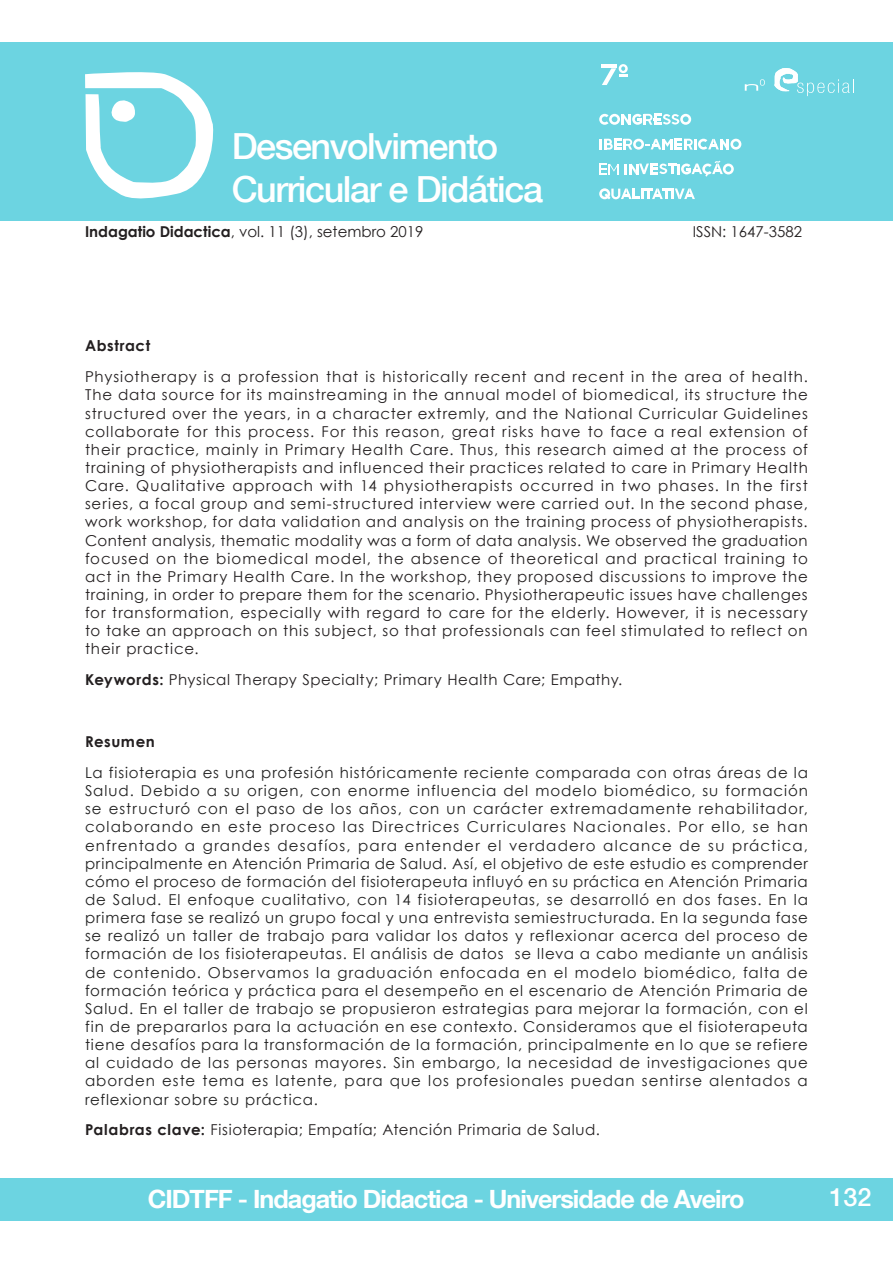
<style>
.page{position:relative;width:893px;height:1263px;background:#fff}
.page>*{position:absolute;margin:0;border:0;box-sizing:border-box;transform-origin:0 0}
.t1{font:500 36px/43.2px "Helvetica Neue LT Com";letter-spacing:-.04em;color:#fff}
.t2{font:700 25.2px "Helvetica Neue LT Com";letter-spacing:-.04em;color:#fff}
.t3{font:500 25.2px "Helvetica Neue LT Com";color:#fff}
.Resumo{font:15px/18.1px "Century Gothic";letter-spacing:.06em;color:#212121;text-align:justify}
.Resumo-2{font:15px/18.1px "Century Gothic";letter-spacing:.04em;color:#231f20;text-align:justify}
.Resumo-3{font:15px "Century Gothic";color:#231f20}
.Resumo-4{font:700 15px "Century Gothic";letter-spacing:.04em;color:#231f20}
.s1{font-weight:700}
</style>
<div class="page">
<div style="left:0;top:1178px;width:893px;height:42px;background:#6cd4e1"></div>
<div style="left:0;top:43px;width:893px;height:178px;background:#6cd4e1"></div>
<svg style="left:85px;top:72px;width:129px;height:127px"></svg>
<svg style="left:774px;top:68px;width:80px;height:28px"></svg>
<svg style="left:745px;top:79px;width:20px;height:12px"></svg>
<svg style="left:619px;top:64px;width:9px;height:9px"></svg>
<hr style="left:601px;top:64px;width:15px;height:4px;background:#fff">
<svg style="left:602px;top:66px;width:25px;height:19px"></svg>
<div style="left:680px;top:114px;width:11px;height:11px;background:#fff;border-radius:50%"></div>
<svg style="left:599px;top:188px;width:11px;height:11px"></svg>
<div style="left:730px;top:139px;width:11px;height:11px;background:#fff;border-radius:50%"></div>
<div style="left:723px;top:164px;width:11px;height:10px;background:#fff;border-radius:50%"></div>
<svg style="left:602px;top:188px;width:93px;height:11px"></svg>
<svg style="left:599px;top:114px;width:90px;height:11px"></svg>
<svg style="left:599px;top:139px;width:140px;height:11px"></svg>
<svg style="left:600px;top:163px;width:19px;height:12px"></svg>
<svg style="left:625px;top:161px;width:106px;height:16px"></svg>
<h1 class="t1" style="left:232px;top:124px;width:313px">Desenvolvimento<br>Curricular e Didática</h1>
<p class="Resumo-3" style="left:85px;top:221px;width:340px"><span class="s1">Indagatio Didactica</span>, vol. 11 (3), setembro 2019</p>
<p class="Resumo-3" style="left:693px;top:221px;width:111px">ISSN: 1647-3582</p>
<p class="Resumo-4" style="left:85px;top:335px;width:67px">Abstract</p>
<p class="Resumo-2" style="left:85px;top:368px;width:724px">Physiotherapy is a profession that is historically recent and recent in the area of health.<br>The data source for its mainstreaming in the annual model of biomedical, its structure the structured over the years, in a character extremly, and the National Curricular Guidelines collaborate for this process. For this reason, great risks have to face a real extension of their practice, mainly in Primary Health Care. Thus, this research aimed at the process of training of physiotherapists and influenced their practices related to care in Primary Health Care. Qualitative approach with 14 physiotherapists occurred in two phases. In the first series, a focal group and semi-structured interview were carried out. In the second phase, work workshop, for data validation and analysis on the training process of physiotherapists.<br>Content analysis, thematic modality was a form of data analysis. We observed the graduation focused on the biomedical model, the absence of theoretical and practical training to act in the Primary Health Care. In the workshop, they proposed discussions to improve the training, in order to prepare them for the scenario. Physiotherapeutic issues have challenges for transformation, especially with regard to care for the elderly. However, it is necessary to take an approach on this subject, so that professionals can feel stimulated to reflect on their practice.</p>
<p class="Resumo-2" style="left:85px;top:671px;width:539px"><span class="s1">Keywords:</span> Physical Therapy Specialty; Primary Health Care; Empathy.</p>
<p class="Resumo-4" style="left:85px;top:730px;width:71px">Resumen</p>
<p class="Resumo" style="left:85px;top:763px;width:724px">La fisioterapia es una profesión históricamente reciente comparada con otras áreas de la Salud. Debido a su origen, con enorme influencia del modelo biomédico, su formación se estructuró con el paso de los años, con un carácter extremadamente rehabilitador, colaborando en este proceso las Directrices Curriculares Nacionales. Por ello, se han enfrentado a grandes desafíos, para entender el verdadero alcance de su práctica, principalmente en Atención Primaria de Salud. Así, el objetivo de este estudio es comprender cómo el proceso de formación del fisioterapeuta influyó en su práctica en Atención Primaria de Salud. El enfoque cualitativo, con 14 fisioterapeutas, se desarrolló en dos fases. En la primera fase se realizó un grupo focal y una entrevista semiestructurada. En la segunda fase se realizó un taller de trabajo para validar los datos y reflexionar acerca del proceso de formación de los fisioterapeutas. El análisis de datos se lleva a cabo mediante un análisis de contenido. Observamos la graduación enfocada en el modelo biomédico, falta de formación teórica y práctica para el desempeño en el escenario de Atención Primaria de Salud. En el taller de trabajo se propusieron estrategias para mejorar la formación, con el fin de prepararlos para la actuación en ese contexto. Consideramos que el fisioterapeuta tiene desafíos para la transformación de la formación, principalmente en lo que se refiere al cuidado de las personas mayores. Sin embargo, la necesidad de investigaciones que aborden este tema es latente, para que los profesionales puedan sentirse alentados a reflexionar sobre su práctica.</p>
<p class="Resumo-2" style="left:85px;top:1121px;width:516px"><span class="s1">Palabras clave:</span> Fisioterapia; Empatía; Atención Primaria de Salud.</p>
<h2 class="t2" style="left:148px;top:1183px;width:598px">CIDTFF - Indagatio Didactica - Universidade de Aveiro</h2>
<h2 class="t3" style="left:829px;top:1181px;width:44px">132</h2>
</div>
